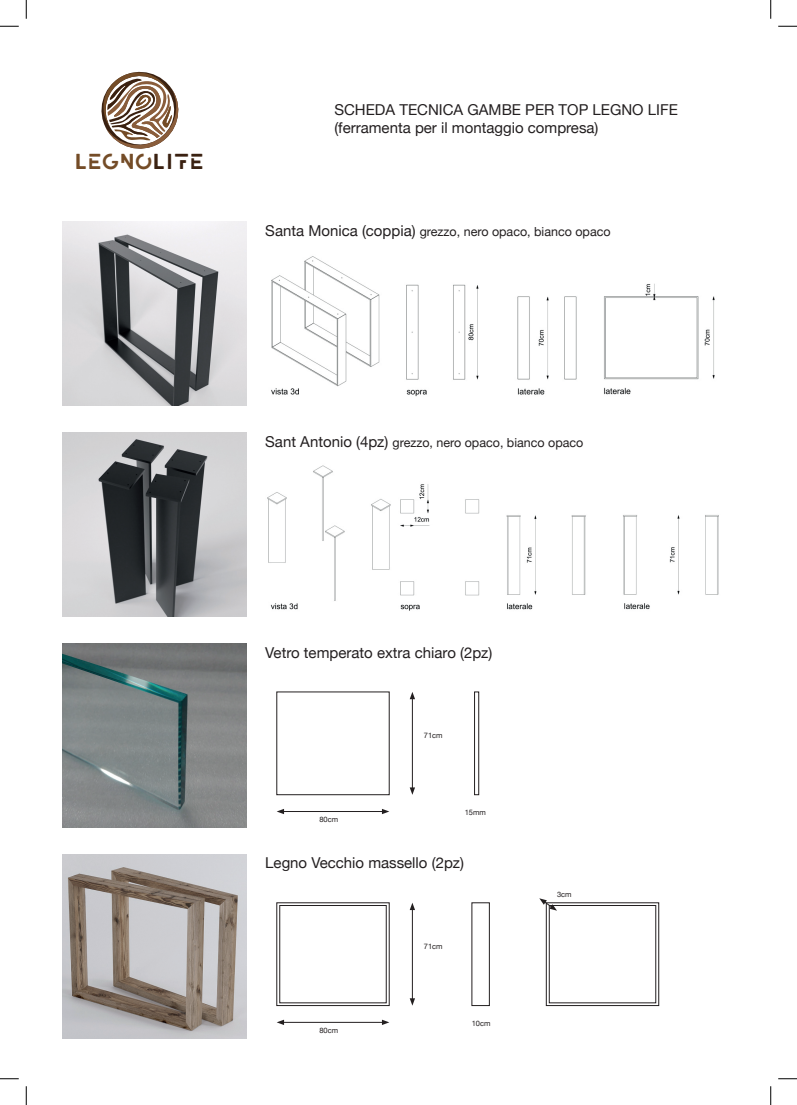
<style>
.page{position:relative;width:797px;height:1105px;background:#fff}
.page>*{position:absolute;margin:0;border:0;box-sizing:border-box;transform-origin:0 0}
.t1{font:21.62px "LEIXO DEMO";color:#744c27}
.t2{font:15px/18px "Helvetica Neue";color:#231f20}
.t3{font:12.5px "Helvetica Neue";color:#231f20}
.t4{font:7.5px "Helvetica Neue";color:#231f20}
.s1{color:#3a2111}
.s2{font-size:15px}
</style>
<div class="page">
<img style="left:62px;top:221px;width:185px;height:185px">
<img style="left:62px;top:432px;width:185px;height:185px">
<img style="left:62px;top:643px;width:185px;height:185px">
<img style="left:62px;top:854px;width:185px;height:184px">
<svg style="left:101px;top:71px;width:78px;height:78px"></svg>
<img style="left:271px;top:256px;width:444px;height:141px">
<img style="left:267px;top:465px;width:452px;height:146px">
<hr style="left:412px;top:697px;width:1px;height:92px;background:#231f20">
<svg style="left:409px;top:692px;width:6px;height:7px"></svg>
<svg style="left:409px;top:787px;width:6px;height:8px"></svg>
<hr style="left:412px;top:908px;width:1px;height:92px;background:#231f20">
<svg style="left:409px;top:903px;width:6px;height:7px"></svg>
<svg style="left:409px;top:998px;width:6px;height:8px"></svg>
<hr style="left:282px;top:811px;width:102px;height:1px;background:#231f20">
<svg style="left:382px;top:809px;width:7px;height:5px"></svg>
<svg style="left:277px;top:809px;width:7px;height:5px"></svg>
<hr style="left:282px;top:1022px;width:102px;height:1px;background:#231f20">
<svg style="left:382px;top:1020px;width:7px;height:5px"></svg>
<svg style="left:277px;top:1020px;width:7px;height:5px"></svg>
<div style="left:474px;top:692px;width:5px;height:103px;border:1px solid #231f20"></div>
<div style="left:546px;top:903px;width:113px;height:103px;border:1px solid #231f20"></div>
<div style="left:549px;top:905px;width:107px;height:98px;border:1px solid #231f20"></div>
<svg style="left:539px;top:898px;width:18px;height:13px"></svg>
<div style="left:400px;top:258px;width:39px;height:21px;background:#fff"></div>
<svg style="left:0;top:25px;width:19px;height:2px"></svg>
<svg style="left:778px;top:25px;width:19px;height:2px"></svg>
<svg style="left:0;top:1078px;width:19px;height:1px"></svg>
<svg style="left:778px;top:1078px;width:19px;height:1px"></svg>
<svg style="left:25px;top:0;width:2px;height:19px"></svg>
<svg style="left:25px;top:1086px;width:2px;height:19px"></svg>
<svg style="left:770px;top:0;width:1px;height:19px"></svg>
<svg style="left:770px;top:1086px;width:1px;height:19px"></svg>
<h1 class="t1" style="left:74px;top:150px;width:131px">LEGNO<span class="s1">LIFE</span></h1>
<p class="t2" style="left:334px;top:102px;width:345px">SCHEDA TECNICA GAMBE PER TOP LEGNO LIFE (ferramenta per il montaggio compresa)</p>
<p class="t3" style="left:265px;top:222px;width:347px"><span class="s2">Santa Monica (coppia)</span> grezzo, nero opaco, bianco opaco</p>
<p class="t3" style="left:265px;top:433px;width:319px"><span class="s2">Sant Antonio (4pz)</span> grezzo, nero opaco, bianco opaco</p>
<p class="t2" style="left:265px;top:644px;width:228px">Vetro temperato extra chiaro (2pz)</p>
<p class="t4" style="left:319px;top:814px;width:20px">80cm</p>
<p class="t4" style="left:424px;top:730px;width:20px">71cm</p>
<p class="t4" style="left:464px;top:807px;width:23px">15mm</p>
<p class="t2" style="left:265px;top:855px;width:200px">Legno Vecchio massello (2pz)</p>
<p class="t4" style="left:319px;top:1025px;width:20px">80cm</p>
<p class="t4" style="left:424px;top:941px;width:20px">71cm</p>
<p class="t4" style="left:472px;top:1018px;width:20px">10cm</p>
<p class="t4" style="left:557px;top:889px;width:16px">3cm</p>
</div>
